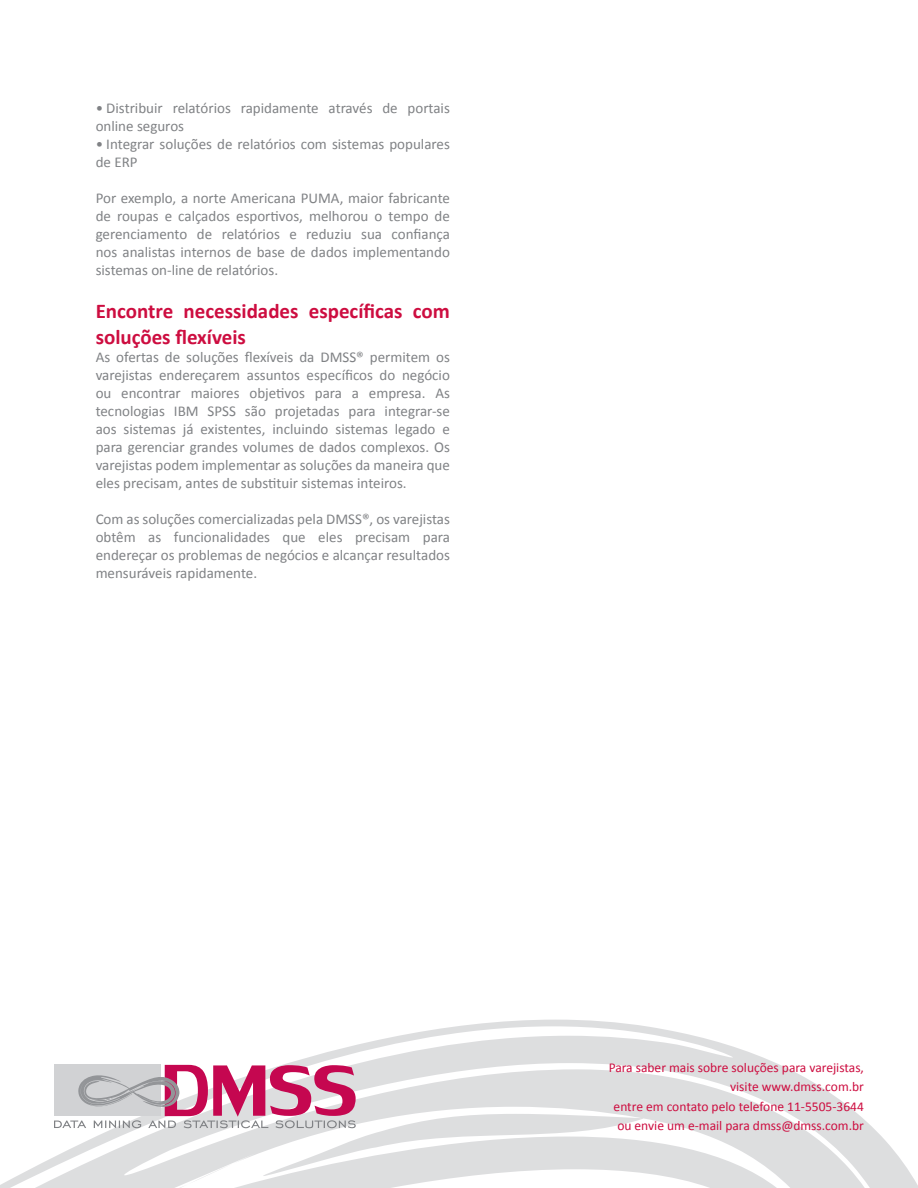
<style>
.page{position:relative;width:918px;height:1188px;background:#fff}
.page>*{position:absolute;margin:0;border:0;box-sizing:border-box;transform-origin:0 0}
.t1{font:700 21px/25.2px "Calibri";color:#cd0d40}
.t2{font:15px/18px "Calibri";color:#808285;text-align:justify}
.t3{font:13.5px "Calibri";color:#cd0d40}
</style>
<div class="page">
<svg style="left:0;top:1020px;width:918px;height:168px;fill:#dddedf"></svg>
<svg style="left:54px;top:1065px;width:302px;height:63px"></svg>
<p class="t2" style="left:96px;top:99px;width:356px">• Distribuir relatórios rapidamente através de portais online seguros</p>
<p class="t2" style="left:96px;top:135px;width:356px">• Integrar soluções de relatórios com sistemas populares de ERP</p>
<p class="t2" style="left:96px;top:189px;width:356px">Por exemplo, a norte Americana PUMA, maior fabricante de roupas e calçados esportivos, melhorou o tempo de gerenciamento de relatórios e reduziu sua confiança nos analistas internos de base de dados implementando sistemas on-line de relatórios.</p>
<p class="t1" style="left:96px;top:299px;width:356px">Encontre necessidades específicas com soluções flexíveis</p>
<p class="t2" style="left:96px;top:348px;width:356px">As ofertas de soluções flexíveis da DMSS® permitem os varejistas endereçarem assuntos específicos do negócio ou encontrar maiores objetivos para a empresa. As tecnologias IBM SPSS são projetadas para integrar-se aos sistemas já existentes, incluindo sistemas legado e para gerenciar grandes volumes de dados complexos. Os varejistas podem implementar as soluções da maneira que eles precisam, antes de substituir sistemas inteiros.</p>
<p class="t2" style="left:96px;top:510px;width:356px">Com as soluções comercializadas pela DMSS®, os varejistas obtêm as funcionalidades que eles precisam para endereçar os problemas de negócios e alcançar resultados mensuráveis rapidamente.</p>
<p class="t3" style="left:609px;top:1059px;width:257px">Para saber mais sobre soluções para varejistas,</p>
<p class="t3" style="left:730px;top:1078px;width:135px">visite www.dmss.com.br</p>
<p class="t3" style="left:614px;top:1098px;width:252px">entre em contato pelo telefone 11-5505-3644</p>
<p class="t3" style="left:617px;top:1117px;width:248px">ou envie um e-mail para dmss@dmss.com.br</p>
</div>
